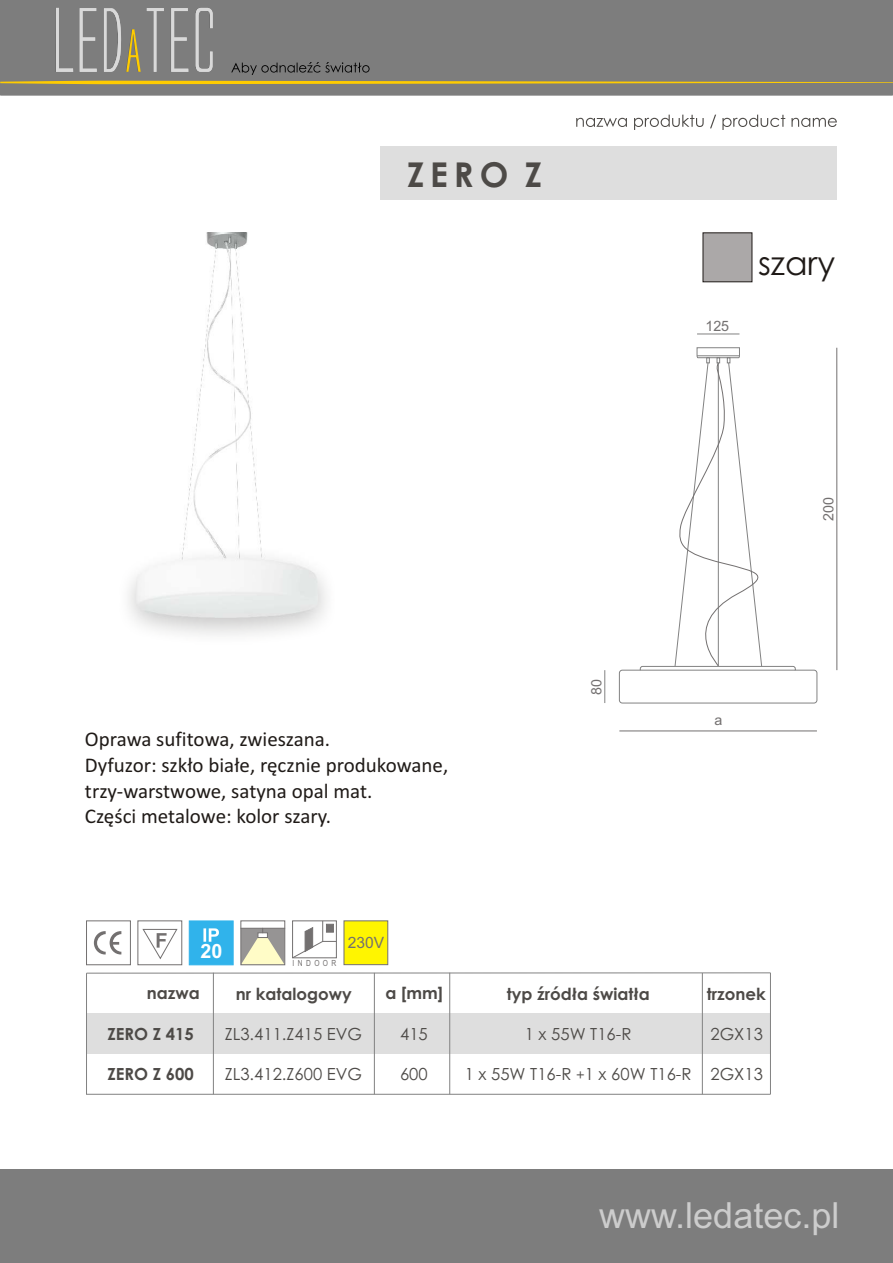
<style>
.page{position:relative;width:893px;height:1263px;background:#fff}
.page>*{position:absolute;margin:0;border:0;box-sizing:border-box;transform-origin:0 0}
.t1{font:36px "Arial";color:#ccc}
.t2{font:700 34.2px "Century Gothic";color:#4d4a47}
.t3{font:33px "Century Gothic";color:#1f1a17}
.t4{font:21px/25.7px "Calibri";color:#1f1a17}
.t5{font:700 19.65px "Arial";color:#fff}
.t6{font:16.65px "Century Gothic";color:#4d4a47}
.t7{font:700 16.65px "Century Gothic";color:#4d4a47}
.t8{font:15.6px "Arial";color:#737070}
.t9{font:14.25px "Arial";color:#737070}
.t10{font:8.4px "Arial";letter-spacing:.51em;color:#737070;scale:.79 1}
.s1{font-size:14.25px}
</style>
<div class="page">
<div style="left:0;top:0;width:893px;height:95px;background:#7d7d7d"></div>
<svg style="left:56px;top:8px;width:157px;height:64px"></svg>
<svg style="left:0;top:81px;width:893px;height:3px;background:#dbb621"></svg>
<svg style="left:231px;top:62px;width:139px;height:13px"></svg>
<hr style="left:0;top:1169px;width:893px;height:1px;background:#000">
<svg style="left:576px;top:115px;width:261px;height:15px"></svg>
<div style="left:0;top:1170px;width:893px;height:93px;background:#7d7d7d"></div>
<svg style="left:702px;top:232px;width:51px;height:51px;background:#a3a0a0"></svg>
<div style="left:380px;top:147px;width:457px;height:53px;background:#dedede"></div>
<img style="left:136px;top:233px;width:181px;height:384px">
<hr style="left:619px;top:731px;width:198px;height:1px;background:#737070">
<hr style="left:836px;top:348px;width:1px;height:322px;background:#737070">
<svg style="left:242px;top:929px;width:41px;height:34px"></svg>
<hr style="left:241px;top:928px;width:44px;height:1px;background:#737070">
<div style="left:240px;top:920px;width:45px;height:45px;border:1px solid #737070"></div>
<div style="left:86px;top:920px;width:45px;height:45px;border:1px solid #737070"></div>
<svg style="left:94px;top:931px;width:27px;height:23px"></svg>
<div style="left:138px;top:920px;width:44px;height:45px;border:1px solid #737070"></div>
<svg style="left:143px;top:929px;width:34px;height:30px"></svg>
<svg style="left:188px;top:920px;width:46px;height:45px;background:#42b9ec"></svg>
<div style="left:292px;top:920px;width:45px;height:38px;border:1px solid #737070"></div>
<svg style="left:293px;top:920px;width:43px;height:38px"></svg>
<svg style="left:343px;top:920px;width:46px;height:45px;background:#f3ea11"></svg>
<svg style="left:86px;top:973px;width:685px;height:121px"></svg>
<hr style="left:87px;top:972px;width:683px;height:1px;background:#828282">
<svg style="left:619px;top:347px;width:198px;height:356px"></svg>
<hr style="left:640px;top:670px;width:155px;height:1px;background:#828282">
<hr style="left:604px;top:670px;width:1px;height:33px;background:#828282">
<hr style="left:697px;top:334px;width:42px;height:1px;background:#828282">
<h2 class="t2" style="left:407px;top:161px;width:136px">ZERO Z</h2>
<p class="t4" style="left:85px;top:728px;width:365px">Oprawa sufitowa, zwieszana.<br>Dyfuzor: szk³o bia³e, rêcznie produkowane, trzy-warstwowe, satyna opal mat.<br>Czêœci metalowe: kolor szary.</p>
<p class="t5" style="left:200px;top:944px;width:23px">20</p>
<p class="t10" style="left:293px;top:960px;width:57px">INDOOR</p>
<p class="t8" style="left:348px;top:937px;width:38px">230V</p>
<p class="t9" style="left:591px;top:695px;width:17px;rotate:-90deg">08</p>
<p class="t9" style="left:705px;top:320px;width:25px">125</p>
<h3 class="t3" style="left:758px;top:251px;width:79px">szary</h3>
<p class="t9" style="left:823px;top:521px;width:25px;rotate:-90deg">002</p>
<p class="t9" style="left:714px;top:715px;width:9px">a</p>
<p class="t7" style="left:507px;top:987px;width:145px">typ Ÿród³a œwiat³a</p>
<p class="t7" style="left:147px;top:986px;width:55px">nazwa</p>
<p class="t7" style="left:385px;top:986px;width:59px">a [mm]</p>
<p class="t7" style="left:707px;top:988px;width:61px">trzonek</p>
<p class="t7" style="left:236px;top:988px;width:118px">nr katalogowy</p>
<p class="t6" style="left:225px;top:1027px;width:139px">ZL3.411.Z415 EVG</p>
<p class="t6" style="left:225px;top:1068px;width:139px">ZL3.412.Z600 EVG</p>
<p class="t7" style="left:107px;top:1027px;width:88px">ZERO Z 415</p>
<p class="t7" style="left:107px;top:1068px;width:88px">ZERO Z 600</p>
<p class="t6" style="left:400px;top:1027px;width:29px">415</p>
<p class="t6" style="left:400px;top:1068px;width:29px">600</p>
<p class="t6" style="left:525px;top:1027px;width:108px">1 x 55W T16-R</p>
<p class="t6" style="left:710px;top:1027px;width:54px">2GX13</p>
<p class="t6" style="left:710px;top:1068px;width:54px">2GX13</p>
<p class="t6" style="left:465px;top:1068px;width:228px">1 x 55W T16-R <span class="s1">+</span>1 x 60W T16-R</p>
<h1 class="t1" style="left:599px;top:1202px;width:242px">www.ledatec.pl</h1>
</div>
